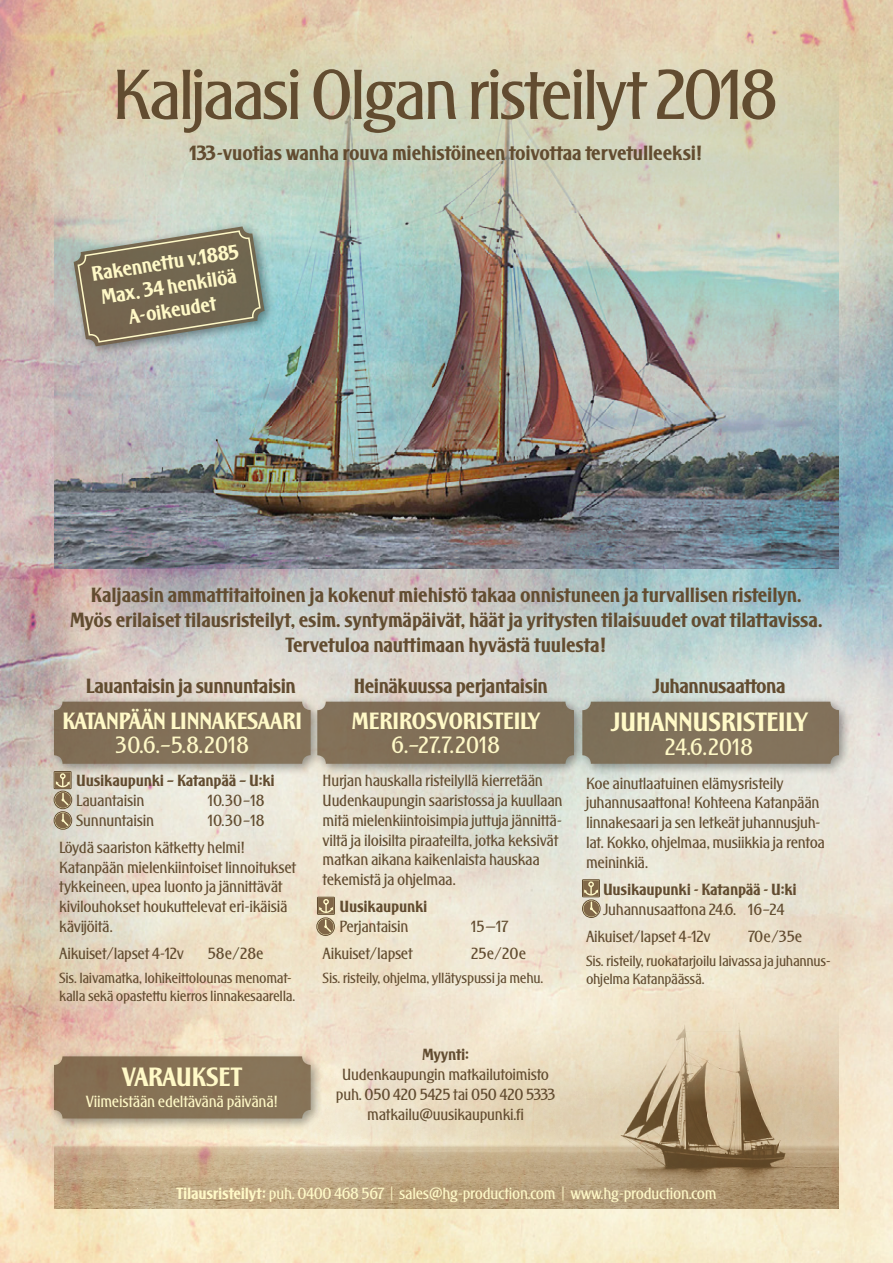
<style>
.page{position:relative;width:893px;height:1263px;background:#fff}
.page>*{position:absolute;margin:0;border:0;box-sizing:border-box;transform-origin:0 0}
.t1{font:500 72px "TF Baccarat";color:#624c30}
.t2{font:800 27px "TF Baccarat";letter-spacing:.025em;color:#fff9c7}
.t3{font:800 24px "TF Baccarat";letter-spacing:.025em;color:#fff9c7}
.t4{font:500 24px "TF Baccarat";letter-spacing:.05em;color:#fff9c7}
.t5{font:800 21px/25.2px "TF Baccarat";letter-spacing:.025em;color:#624c30;text-align:center}
.t6{font:800 21px/24px "TF Baccarat";color:#fff9c7;text-align:center}
.t7{font:500 16.5px/19.8px "TF Baccarat";letter-spacing:.025em;color:#624c30}
.t8{font:500 16.5px "TF Baccarat";letter-spacing:.025em;color:#fff9c7}
.t9{font:800 16.5px "TF Baccarat";letter-spacing:.025em;color:#624c30}
.t10{font:500 15px/18px "TF Baccarat";letter-spacing:.025em;color:#624c30}
.s1{font-weight:800}
</style>
<div class="page">
<img style="left:0;top:0;width:893px;height:1263px">
<img style="left:54px;top:999px;width:785px;height:210px">
<div style="left:48px;top:696px;width:275px;height:80px;background:#000;opacity:.49"></div>
<div style="left:54px;top:702px;width:257px;height:62px;background:#837159;border-radius:9px"></div>
<div style="left:311px;top:696px;width:275px;height:80px;background:#000;opacity:.49"></div>
<div style="left:317px;top:702px;width:257px;height:62px;background:#806f58;border-radius:9px"></div>
<div style="left:576px;top:696px;width:275px;height:80px;background:#000;opacity:.49"></div>
<div style="left:582px;top:702px;width:257px;height:62px;background:#81725b;border-radius:9px"></div>
<div style="left:48px;top:1050px;width:275px;height:81px;background:#000;opacity:.49"></div>
<div style="left:54px;top:1056px;width:257px;height:62px;background:#877256;border-radius:9px"></div>
<img style="left:54px;top:45px;width:784px;height:523px">
<div style="left:68px;top:221px;width:208px;height:137px;background:#000;opacity:.49"></div>
<svg style="left:74px;top:226px;width:191px;height:128px;background:#888574"></svg>
<div style="left:54px;top:791px;width:18px;height:18px;border:1px solid #624c30;border-radius:50%"></div>
<div style="left:317px;top:918px;width:18px;height:18px;border:1px solid #624c30;border-radius:50%"></div>
<div style="left:318px;top:919px;width:16px;height:15px;background:#806748;border-radius:50%"></div>
<svg style="left:317px;top:897px;width:18px;height:36px"></svg>
<div style="left:582px;top:900px;width:18px;height:18px;border:1px solid #624c30;border-radius:50%"></div>
<svg style="left:583px;top:901px;width:16px;height:16px"></svg>
<svg style="left:582px;top:879px;width:18px;height:36px"></svg>
<div style="left:54px;top:811px;width:18px;height:18px;border:1px solid #624c30;border-radius:50%"></div>
<svg style="left:54px;top:771px;width:17px;height:56px"></svg>
<h1 class="t1" style="left:114px;top:56px;width:664px">Kaljaasi Olgan risteilyt 2018</h1>
<p class="t5" style="left:190px;top:140px;width:514px">133-vuotias wanha rouva miehistöineen toivottaa tervetulleeksi!</p>
<p class="t6" style="left:90px;top:263px;width:150px;rotate:-9deg">Rakennettu v.1885<br>Max. 34 henkilöä<br>A-oikeudet</p>
<p class="t5" style="left:70px;top:582px;width:753px">Kaljaasin ammattitaitoinen ja kokenut miehistö takaa onnistuneen ja turvallisen risteilyn.<br>Myös erilaiset tilausristeilyt, esim. syntymäpäivät, häät ja yritysten tilaisuudet ovat tilattavissa.<br>Tervetuloa nauttimaan hyvästä tuulesta!</p>
<p class="t5" style="left:86px;top:673px;width:211px">Lauantaisin ja sunnuntaisin</p>
<p class="t5" style="left:354px;top:673px;width:195px">Heinäkuussa perjantaisin</p>
<p class="t5" style="left:653px;top:673px;width:134px">Juhannusaattona</p>
<h3 class="t3" style="left:63px;top:708px;width:241px">KATANPÄÄN LINNAKESAARI</h3>
<h3 class="t4" style="left:116px;top:732px;width:134px">30.6.–5.8.2018</h3>
<p class="t9" style="left:77px;top:771px;width:199px">Uusikaupunki – Katanpää – U:ki</p>
<p class="t7" style="left:77px;top:791px;width:69px">Lauantaisin</p>
<p class="t7" style="left:208px;top:791px;width:58px">10.30–18</p>
<p class="t7" style="left:77px;top:810px;width:79px">Sunnuntaisin</p>
<p class="t7" style="left:60px;top:807px;width:206px;line-height:27px;text-indent:148px">10.30–18<br>Löydä saariston kätketty helmi!</p>
<p class="t7" style="left:60px;top:857px;width:238px">Katanpään mielenkiintoiset linnoitukset tykkeineen, upea luonto ja jännittävät kivilouhokset houkuttelevat eri-ikäisiä kävijöitä.</p>
<p class="t7" style="left:60px;top:944px;width:126px">Aikuiset/lapset 4-12v</p>
<p class="t7" style="left:208px;top:944px;width:57px">58e/28e</p>
<p class="t10" style="left:60px;top:969px;width:237px">Sis. laivamatka, lohikeittolounas menomat&shy;kalla sekä opastettu kierros linnakesaarella.</p>
<h2 class="t2" style="left:123px;top:1062px;width:120px">VARAUKSET</h2>
<p class="t8" style="left:86px;top:1093px;width:193px">Viimeistään edeltävänä päivänä!</p>
<h3 class="t3" style="left:352px;top:708px;width:188px">MERIROSVORISTEILY</h3>
<h3 class="t4" style="left:392px;top:732px;width:109px">6.–27.7.2018</h3>
<p class="t7" style="left:323px;top:771px;width:241px">Hurjan hauskalla risteilyllä kierretään Uudenkaupungin saaristossa ja kuullaan mitä mielenkiintoisimpia juttuja jännittä&shy;viltä ja iloisilta piraateilta, jotka keksivät matkan aikana kaikenlaista hauskaa tekemistä ja ohjelmaa.</p>
<p class="t9" style="left:340px;top:897px;width:89px">Uusikaupunki</p>
<p class="t7" style="left:340px;top:917px;width:70px">Perjantaisin</p>
<p class="t7" style="left:471px;top:917px;width:38px">15—17</p>
<p class="t7" style="left:323px;top:944px;width:91px">Aikuiset/lapset</p>
<p class="t7" style="left:471px;top:944px;width:56px">25e/20e</p>
<p class="t10" style="left:323px;top:969px;width:222px">Sis. risteily, ohjelma, yllätyspussi ja mehu.</p>
<p class="t9" style="left:422px;top:1046px;width:48px">Myynti:</p>
<p class="t7" style="left:336px;top:1065px;width:220px;text-align:center">Uudenkaupungin matkailutoimisto puh. 050 420 5425 tai 050 420 5333 matkailu@uusikaupunki.fi</p>
<h2 class="t2" style="left:611px;top:707px;width:197px">JUHANNUSRISTEILY</h2>
<h3 class="t4" style="left:666px;top:734px;width:88px">24.6.2018</h3>
<p class="t7" style="left:586px;top:773px;width:240px">Koe ainutlaatuinen elämysristeily juhannusaattona! Kohteena Katanpään linnakesaari ja sen letkeät juhannusjuh&shy;lat. Kokko, ohjelmaa, musiikkia ja rentoa meininkiä.</p>
<p class="t9" style="left:603px;top:880px;width:195px">Uusikaupunki - Katanpää - U:ki</p>
<p class="t7" style="left:586px;top:896px;width:199px;line-height:27px;text-indent:17px">Juhannusaattona 24.6. 16–24<br>Aikuiset/lapset 4-12v</p>
<p class="t7" style="left:748px;top:926px;width:55px">70e/35e</p>
<p class="t10" style="left:586px;top:952px;width:245px">Sis. risteily, ruokatarjoilu laivassa ja juhannus&shy;ohjelma Katanpäässä.</p>
<p class="t8" style="left:177px;top:1185px;width:541px"><span class="s1">Tilausristeilyt:</span> puh. 0400 468 567 | sales@hg-production.com | www.hg-production.com</p>
</div>
